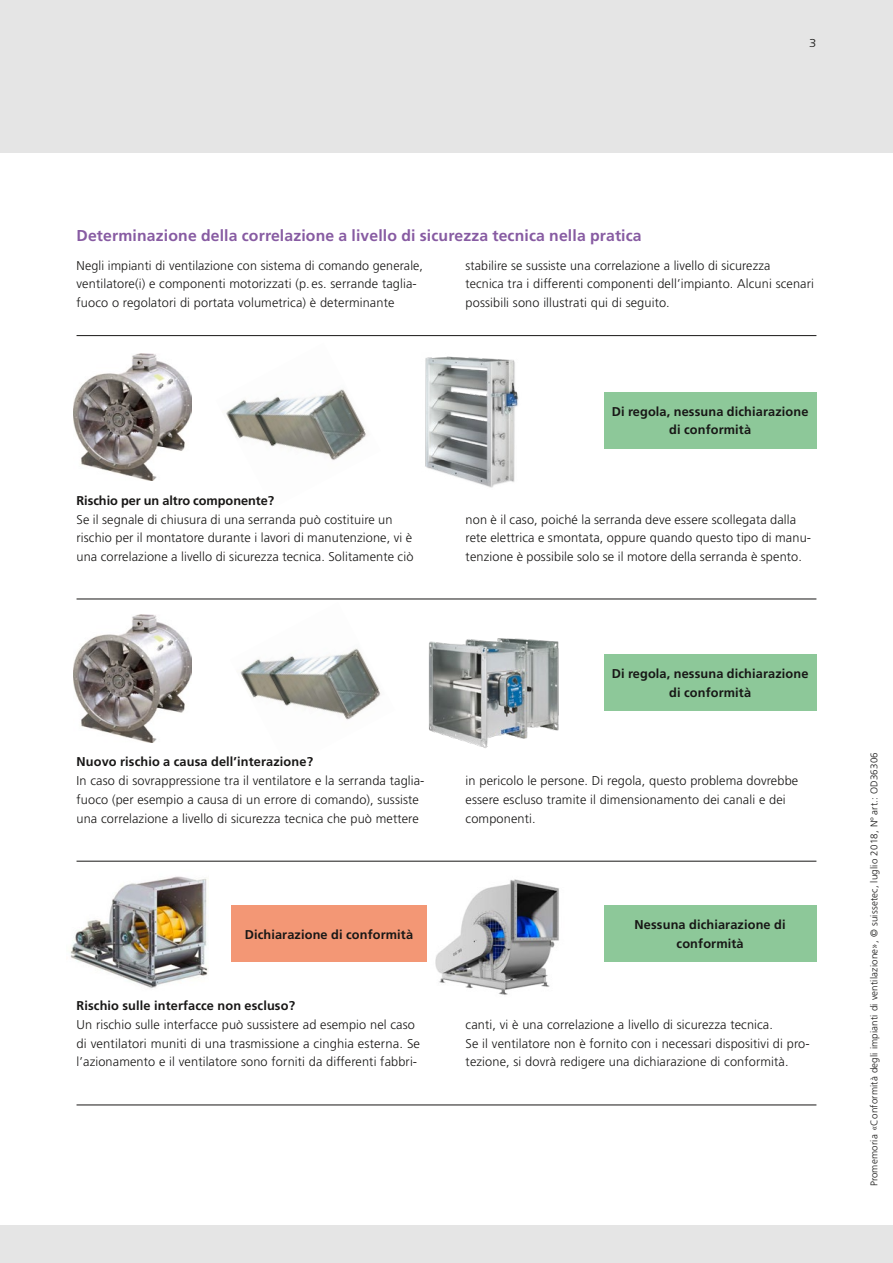
<style>
.page{position:relative;width:893px;height:1263px;background:#e5e5e5}
.page>*{position:absolute;margin:0;border:0;box-sizing:border-box;transform-origin:0 0}
.t1{font:700 15.75px "Frutiger LT Std";letter-spacing:.01em;color:#875ba2}
.t2{font:300 12.75px/18.8px "Frutiger LT Std";letter-spacing:.01em;color:#181716}
.t3{font:700 12.75px/18.8px "Frutiger LT Std";letter-spacing:.01em;color:#181716;text-align:center}
.t4{font:300 11.55px "Frutiger LT Std";color:#181716;scale:1.14 1}
.t5{font:300 9.75px "Frutiger LT Std";letter-spacing:.02em;color:#181716}
</style>
<div class="page">
<div style="left:0;top:153px;width:893px;height:1072px;background:#fff"></div>
<img style="left:73px;top:353px;width:118px;height:127px">
<img style="left:73px;top:615px;width:118px;height:127px">
<img style="left:70px;top:876px;width:138px;height:112px">
<img style="left:435px;top:879px;width:176px;height:116px">
<img style="left:226px;top:389px;width:140px;height:71px">
<img style="left:240px;top:648px;width:141px;height:72px">
<img style="left:425px;top:356px;width:94px;height:132px">
<img style="left:428px;top:638px;width:131px;height:110px">
<div style="left:604px;top:392px;width:212px;height:56px;background:#8dc899"></div>
<div style="left:604px;top:655px;width:212px;height:56px;background:#8dc899"></div>
<div style="left:604px;top:906px;width:212px;height:56px;background:#8dc899"></div>
<hr style="left:77px;top:599px;width:739px;height:1px;background:#181716">
<hr style="left:77px;top:861px;width:739px;height:1px;background:#181716">
<hr style="left:77px;top:1105px;width:739px;height:1px;background:#181716">
<hr style="left:77px;top:335px;width:739px;height:1px;background:#181716">
<div style="left:231px;top:906px;width:196px;height:56px;background:#f39775"></div>
<p class="t4" style="left:809px;top:36px;width:8px">3</p>
<p class="t1" style="left:77px;top:227px;width:567px">Determinazione della correlazione a livello di sicurezza tecnica nella pratica</p>
<p class="t2" style="left:77px;top:256px;width:348px">Negli impianti di ventilazione con sistema di comando generale, ventilatore(i) e componenti motorizzati (p. es. serrande taglia&shy;fuoco o regolatori di portata volumetrica) è determinante</p>
<p class="t2" style="left:466px;top:256px;width:350px">stabilire se sussiste una correlazione a livello di sicurezza<br>tecnica tra i differenti componenti dell’impianto. Alcuni scenari possibili sono illustrati qui di seguito.</p>
<p class="t3" style="left:612px;top:402px;width:198px">Di regola, nessuna dichiarazione di conformità</p>
<p class="t3" style="left:77px;top:491px;width:199px">Rischio per un altro componente?</p>
<p class="t2" style="left:77px;top:510px;width:338px">Se il segnale di chiusura di una serranda può costituire un rischio per il montatore durante i lavori di manutenzione, vi è una correlazione a livello di sicurezza tecnica. Solitamente ciò</p>
<p class="t2" style="left:466px;top:510px;width:347px">non è il caso, poiché la serranda deve essere scollegata dalla rete elettrica e smontata, oppure quando questo tipo di manu&shy;tenzione è possibile solo se il motore della serranda è spento.</p>
<p class="t3" style="left:612px;top:664px;width:198px">Di regola, nessuna dichiarazione di conformità</p>
<p class="t3" style="left:77px;top:753px;width:238px">Nuovo rischio a causa dell’interazione?</p>
<p class="t2" style="left:77px;top:771px;width:349px">In caso di sovrappressione tra il ventilatore e la serranda taglia&shy;fuoco (per esempio a causa di un errore di comando), sussiste una correlazione a livello di sicurezza tecnica che può mettere</p>
<p class="t2" style="left:466px;top:771px;width:334px">in pericolo le persone. Di regola, questo problema dovrebbe essere escluso tramite il dimensionamento dei canali e dei componenti.</p>
<p class="t3" style="left:245px;top:925px;width:170px">Dichiarazione di conformità</p>
<p class="t3" style="left:635px;top:915px;width:152px">Nessuna dichiarazione di conformità</p>
<p class="t3" style="left:77px;top:996px;width:220px">Rischio sulle interfacce non escluso?</p>
<p class="t2" style="left:77px;top:1015px;width:345px">Un rischio sulle interfacce può sussistere ad esempio nel caso di ventilatori muniti di una trasmissione a cinghia esterna. Se l’azionamento e il ventilatore sono forniti da differenti fabbri-</p>
<p class="t2" style="left:466px;top:1015px;width:345px">canti, vi è una correlazione a livello di sicurezza tecnica.<br>Se il ventilatore non è fornito con i necessari dispositivi di pro&shy;tezione, si dovrà redigere una dichiarazione di conformità.</p>
<p class="t5" style="left:869px;top:1186px;width:436px;rotate:-90deg">Promemoria «Conformità degli impianti di ventilazione», © suissetec, luglio 2018, N° art.: OD36306</p>
</div>
